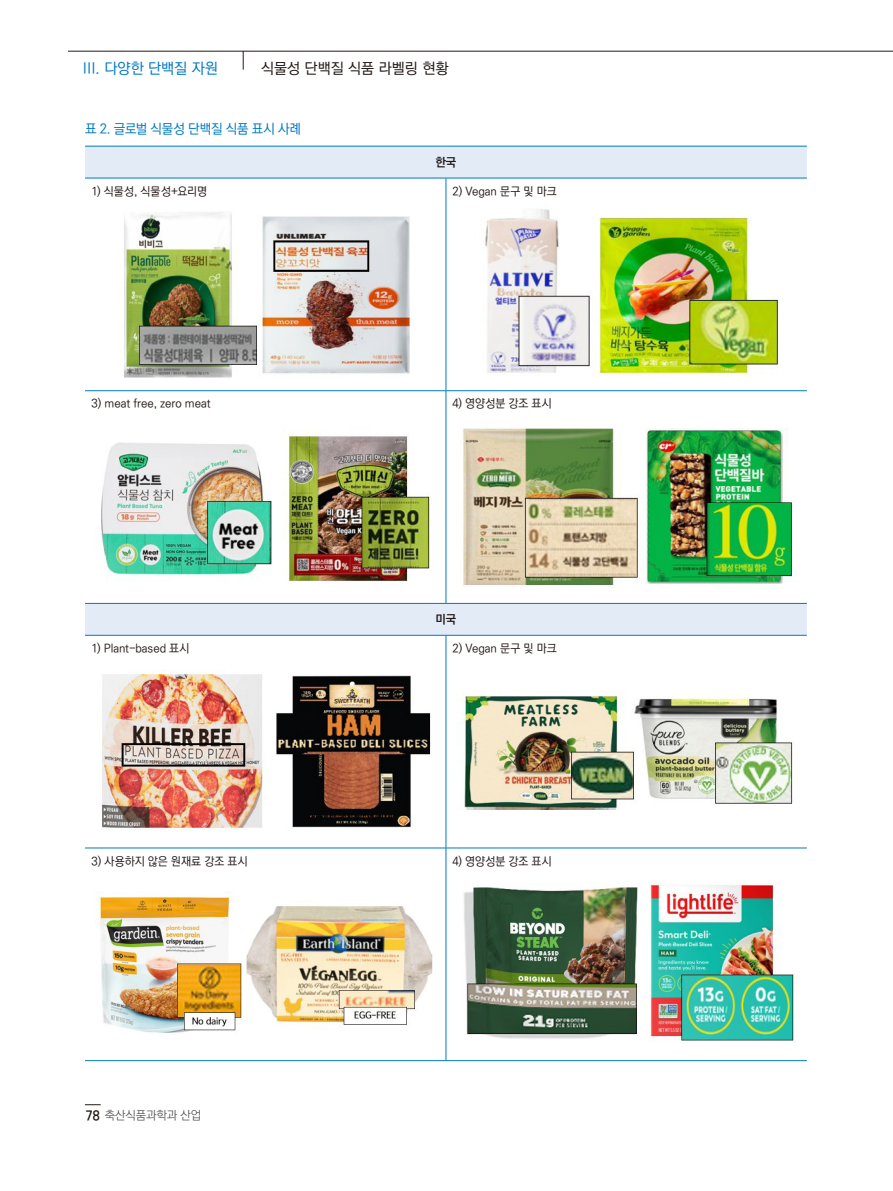
<style>
.page{position:relative;width:893px;height:1191px;background:#fff}
.page>*{position:absolute;margin:0;border:0;box-sizing:border-box;transform-origin:0 0}
.t1{font:500 15px "Ko Pub World Dotum";color:#231916}
.t2{font:500 15px "Ko Pub World Dotum";color:#007ac0}
.t3{font:500 13.5px "Ko Pub World Dotum";letter-spacing:-.015em;color:#007ac0}
.t4{font:300 12px "Ko Pub World Dotum";letter-spacing:-.01em;color:#4d4a4a}
.t5{font:700 12px "Ko Pub World Dotum";color:#231916}
.t6{font:500 11.7px "Ko Pub World Dotum";color:#231916}
.s1{font-weight:700;font-size:13.5px;color:#231916}
</style>
<div class="page">
<hr style="left:68px;top:51px;width:825px;height:1px;background:#231916">
<svg style="left:85px;top:1104px;width:16px;height:1px"></svg>
<svg style="left:243px;top:51px;width:1px;height:19px"></svg>
<svg style="left:85px;top:147px;width:722px;height:488px"></svg>
<hr style="left:446px;top:178px;width:1px;height:212px;background:#007ac0">
<hr style="left:85px;top:390px;width:361px;height:1px;background:#007ac0">
<hr style="left:446px;top:390px;width:361px;height:1px;background:#007ac0">
<hr style="left:446px;top:391px;width:1px;height:212px;background:#007ac0">
<hr style="left:446px;top:636px;width:1px;height:211px;background:#007ac0">
<hr style="left:85px;top:847px;width:361px;height:1px;background:#007ac0">
<hr style="left:446px;top:847px;width:361px;height:1px;background:#007ac0">
<hr style="left:446px;top:848px;width:1px;height:212px;background:#007ac0">
<hr style="left:85px;top:1060px;width:361px;height:1px;background:#007ac0">
<hr style="left:446px;top:1060px;width:361px;height:1px;background:#007ac0">
<hr style="left:85px;top:603px;width:361px;height:1px;background:#007ac0">
<hr style="left:446px;top:603px;width:361px;height:1px;background:#007ac0">
<hr style="left:85px;top:635px;width:361px;height:1px;background:#007ac0">
<hr style="left:446px;top:635px;width:361px;height:1px;background:#007ac0">
<hr style="left:85px;top:146px;width:361px;height:1px;background:#007ac0">
<hr style="left:446px;top:146px;width:361px;height:1px;background:#007ac0">
<hr style="left:85px;top:178px;width:361px;height:1px;background:#007ac0">
<hr style="left:446px;top:178px;width:361px;height:1px;background:#007ac0">
<img style="left:117px;top:205px;width:297px;height:176px">
<img style="left:474px;top:205px;width:311px;height:176px">
<img style="left:95px;top:427px;width:341px;height:157px">
<img style="left:456px;top:417px;width:340px;height:170px">
<img style="left:101px;top:669px;width:330px;height:160px">
<img style="left:457px;top:692px;width:338px;height:117px">
<img style="left:95px;top:891px;width:338px;height:142px">
<img style="left:464px;top:883px;width:332px;height:158px">
<p class="t2" style="left:83px;top:57px;width:136px">III. 다양한 단백질 자원</p>
<p class="t1" style="left:261px;top:57px;width:189px">식물성 단백질 식품 라벨링 현황</p>
<p class="t3" style="left:85px;top:119px;width:218px">표 2. 글로벌 식물성 단백질 식품 표시 사례</p>
<p class="t5" style="left:435px;top:153px;width:22px">한국</p>
<p class="t6" style="left:91px;top:183px;width:117px">1) 식물성, 식물성+요리명</p>
<p class="t6" style="left:452px;top:183px;width:106px">2) Vegan 문구 및 마크</p>
<p class="t6" style="left:91px;top:395px;width:121px">3) meat free, zero meat</p>
<p class="t6" style="left:452px;top:395px;width:101px">4) 영양성분 강조 표시</p>
<p class="t5" style="left:435px;top:610px;width:22px">미국</p>
<p class="t6" style="left:91px;top:640px;width:100px">1) Plant-based 표시</p>
<p class="t6" style="left:452px;top:640px;width:106px">2) Vegan 문구 및 마크</p>
<p class="t6" style="left:91px;top:852px;width:158px">3) 사용하지 않은 원재료 강조 표시</p>
<p class="t6" style="left:452px;top:852px;width:101px">4) 영양성분 강조 표시</p>
<p class="t4" style="left:86px;top:1106px;width:117px"><span class="s1">78</span> 축산식품과학과 산업</p>
</div>
